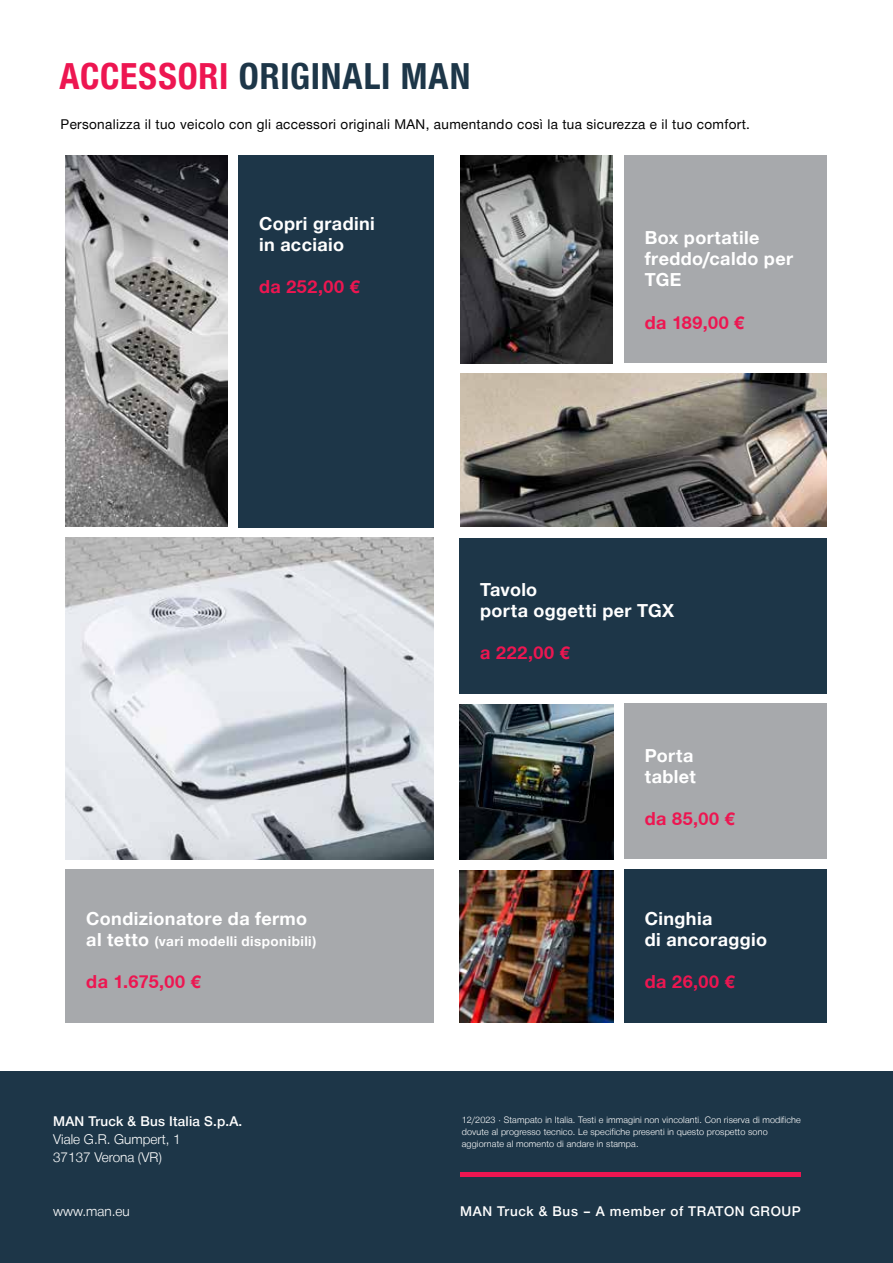
<style>
.page{position:relative;width:893px;height:1263px;background:#fff}
.page>*{position:absolute;margin:0;border:0;box-sizing:border-box;transform-origin:0 0}
.t1{font:700 36px "Man Global Condensed";letter-spacing:.02em;color:#1d3648}
.t2{font:700 18px/21px "Man Global";letter-spacing:.02em;color:#fff}
.t3{font:700 18px "Man Global";letter-spacing:.03em;color:#ed1651}
.t4{font:13.5px "Man Global";letter-spacing:.025em;color:#000}
.t5{font:300 13.5px/18px "Man Global";color:#fff}
.t6{font:500 13.5px "Man Global";letter-spacing:.045em;color:#fff}
.t7{font:700 13.5px "Man Global";letter-spacing:.035em;color:#fff}
.t8{font:500 13.5px "Man Global";letter-spacing:.015em;color:#fff}
.t9{font:300 9px/12px "Man Global";letter-spacing:.015em;color:#fff}
.s1{color:#ed1651}
.s2{font-size:18px}
</style>
<div class="page">
<div style="left:0;top:1071px;width:893px;height:192px;background:#1d3648"></div>
<div style="left:460px;top:1172px;width:341px;height:5px;background:#ed1651"></div>
<img style="left:65px;top:155px;width:162px;height:371px">
<img style="left:460px;top:870px;width:153px;height:152px">
<img style="left:460px;top:373px;width:367px;height:153px">
<div style="left:624px;top:869px;width:203px;height:153px;background:#1d3648"></div>
<img style="left:460px;top:156px;width:153px;height:207px">
<div style="left:624px;top:155px;width:203px;height:207px;background:#a7a9ac"></div>
<div style="left:238px;top:155px;width:196px;height:373px;background:#1d3648"></div>
<div style="left:459px;top:538px;width:368px;height:155px;background:#1d3648"></div>
<img style="left:65px;top:538px;width:369px;height:321px">
<div style="left:65px;top:869px;width:369px;height:153px;background:#a7a9ac"></div>
<img style="left:459px;top:705px;width:154px;height:154px">
<div style="left:624px;top:703px;width:203px;height:156px;background:#a7a9ac"></div>
<h1 class="t1" style="left:60px;top:56px;width:412px"><span class="s1">ACCESSORI</span> ORIGINALI MAN</h1>
<h3 class="t4" style="left:61px;top:116px;width:691px">Personalizza il tuo veicolo con gli accessori originali MAN, aumentando così la tua sicurezza e il tuo comfort.</h3>
<h2 class="t2" style="left:259px;top:213px;width:117px">Copri gradini in acciaio</h2>
<h2 class="t3" style="left:259px;top:276px;width:102px">da 252,00 €</h2>
<h2 class="t2" style="left:645px;top:228px;width:150px">Box portatile freddo/caldo per<br>TGE</h2>
<h2 class="t3" style="left:645px;top:312px;width:101px">da 189,00 €</h2>
<h2 class="t2" style="left:86px;top:909px;width:222px">Condizionatore da fermo</h2>
<h3 class="t7" style="left:86px;top:934px;width:231px"><span class="s2">al tetto</span> (vari modelli disponibili)</h3>
<h2 class="t3" style="left:86px;top:972px;width:116px">da 1.675,00 €</h2>
<h3 class="t8" style="left:53px;top:1114px;width:191px">MAN Truck &amp; Bus Italia S.p.A.</h3>
<h3 class="t5" style="left:53px;top:1130px;width:129px">Viale G.R. Gumpert, 1<br>37137 Verona (VR)</h3>
<h3 class="t5" style="left:53px;top:1202px;width:78px">www.man.eu</h3>
<h2 class="t2" style="left:480px;top:580px;width:196px">Tavolo<br>porta oggetti per TGX</h2>
<h2 class="t3" style="left:480px;top:643px;width:91px">a 222,00 €</h2>
<h2 class="t2" style="left:645px;top:745px;width:53px">Porta tablet</h2>
<h2 class="t3" style="left:645px;top:808px;width:91px">da 85,00 €</h2>
<h2 class="t2" style="left:645px;top:909px;width:124px">Cinghia<br>di ancoraggio</h2>
<h2 class="t3" style="left:645px;top:972px;width:91px">da 26,00 €</h2>
<p class="t9" style="left:462px;top:1113px;width:341px">12/2023 · Stampato in Italia. Testi e immagini non vincolanti. Con riserva di modifiche dovute al progresso tecnico. Le specifiche presenti in questo prospetto sono aggiornate al momento di andare in stampa.</p>
<h3 class="t6" style="left:460px;top:1204px;width:342px">MAN Truck &amp; Bus – A member of TRATON GROUP</h3>
</div>
